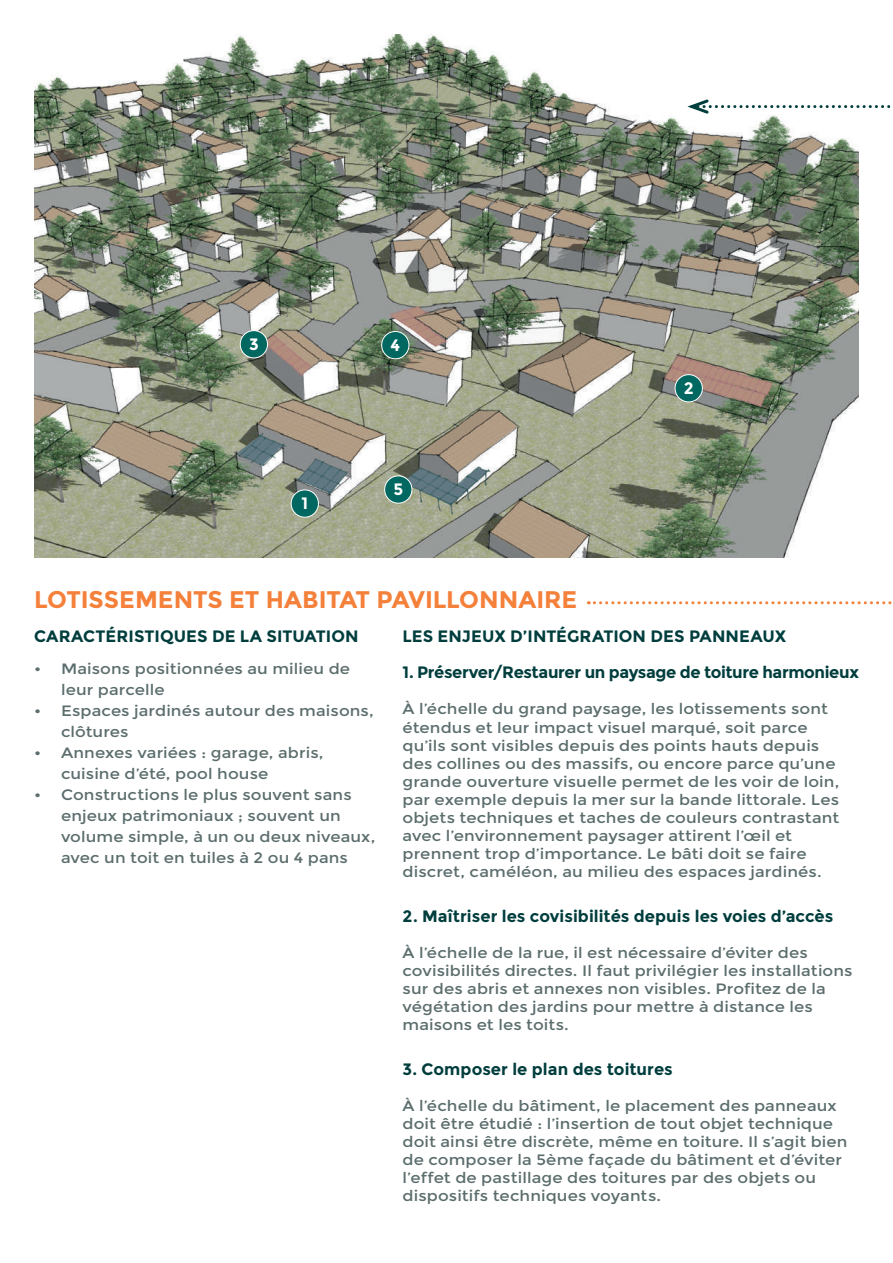
<style>
.page{position:relative;width:893px;height:1263px;background:#fff}
.page>*{position:absolute;margin:0;border:0;box-sizing:border-box;transform-origin:0 0}
.t1{font:700 24px "Montserrat";color:#f4803a}
.t2{font:700 16.5px "Montserrat";color:#003d3d}
.t3{font:700 16.5px "Montserrat";letter-spacing:-.025em;color:#003d3d}
.t4{font:700 16.5px "Montserrat";color:#fff}
.t5{font:15px/18px "Montserrat";letter-spacing:.005em;color:#5c6d6d;scale:1.1 1}
</style>
<div class="page">
<img style="left:34px;top:34px;width:825px;height:524px">
<div style="left:291px;top:490px;width:27px;height:27px;background:#006860;border-radius:50%"></div>
<div style="left:291px;top:489px;width:28px;height:29px;border:1px solid #fff;border-radius:50%"></div>
<div style="left:240px;top:331px;width:27px;height:27px;background:#006860;border-radius:50%"></div>
<div style="left:240px;top:330px;width:28px;height:28px;border:1px solid #fff;border-radius:50%"></div>
<div style="left:675px;top:375px;width:27px;height:27px;background:#006860;border-radius:50%"></div>
<div style="left:675px;top:374px;width:28px;height:28px;border:1px solid #fff;border-radius:50%"></div>
<div style="left:382px;top:331px;width:27px;height:28px;background:#006860;border-radius:50%"></div>
<div style="left:381px;top:331px;width:28px;height:28px;border:1px solid #fff;border-radius:50%"></div>
<div style="left:385px;top:476px;width:27px;height:27px;background:#006860;border-radius:50%"></div>
<div style="left:384px;top:475px;width:28px;height:29px;border:1px solid #fff;border-radius:50%"></div>
<svg style="left:588px;top:601px;width:304px;height:3px"></svg>
<svg style="left:683px;top:97px;width:208px;height:19px"></svg>
<p class="t4" style="left:249px;top:334px;width:11px">3</p>
<p class="t4" style="left:302px;top:493px;width:8px">1</p>
<p class="t4" style="left:391px;top:335px;width:11px">4</p>
<p class="t4" style="left:394px;top:479px;width:11px">5</p>
<h1 class="t1" style="left:34px;top:585px;width:545px">LOTISSEMENTS ET HABITAT PAVILLONNAIRE</h1>
<p class="t4" style="left:684px;top:378px;width:11px">2</p>
<p class="t2" style="left:34px;top:626px;width:326px">CARACTÉRISTIQUES DE LA SITUATION</p>
<p class="t2" style="left:403px;top:626px;width:385px">LES ENJEUX D’INTÉGRATION DES PANNEAUX</p>
<p class="t5" style="left:61px;top:659px;width:264px;line-height:21px;text-indent:-27px">• Maisons positionnées au milieu de leur parcelle</p>
<p class="t5" style="left:61px;top:701px;width:286px;line-height:21px;text-indent:-27px">• Espaces jardinés autour des maisons, clôtures</p>
<p class="t5" style="left:61px;top:743px;width:240px;line-height:21px;text-indent:-27px">• Annexes variées : garage, abris, cuisine d’été, pool house</p>
<p class="t5" style="left:61px;top:785px;width:287px;line-height:21px;text-indent:-27px">• Constructions le plus souvent sans enjeux patrimoniaux ; souvent un volume simple, à un ou deux niveaux, avec un toit en tuiles à 2 ou 4 pans</p>
<p class="t3" style="left:403px;top:663px;width:458px">1. Préserver/Restaurer un paysage de toiture harmonieux</p>
<p class="t5" style="left:403px;top:700px;width:399px">À l’échelle du grand paysage, les lotissements sont étendus et leur impact visuel marqué, soit parce qu’ils sont visibles depuis des points hauts depuis des collines ou des massifs, ou encore parce qu’une grande ouverture visuelle permet de les voir de loin, par exemple depuis la mer sur la bande littorale. Les objets techniques et taches de couleurs contrastant avec l’environnement paysager attirent l’œil et prennent trop d’importance. Le bâti doit se faire discret, caméléon, au milieu des espaces jardinés.</p>
<p class="t2" style="left:403px;top:906px;width:432px">2. Maîtriser les covisibilités depuis les voies d’accès</p>
<p class="t5" style="left:403px;top:943px;width:411px">À l’échelle de la rue, il est nécessaire d’éviter des covisibilités directes. Il faut privilégier les installations sur des abris et annexes non visibles. Profitez de la végétation des jardins pour mettre à distance les maisons et les toits.</p>
<p class="t2" style="left:403px;top:1059px;width:272px">3. Composer le plan des toitures</p>
<p class="t5" style="left:403px;top:1096px;width:406px">À l’échelle du bâtiment, le placement des panneaux doit être étudié : l’insertion de tout objet technique doit ainsi être discrète, même en toiture. Il s’agit bien de composer la 5ème façade du bâtiment et d’éviter l’effet de pastillage des toitures par des objets ou dispositifs techniques voyants.</p>
</div>
